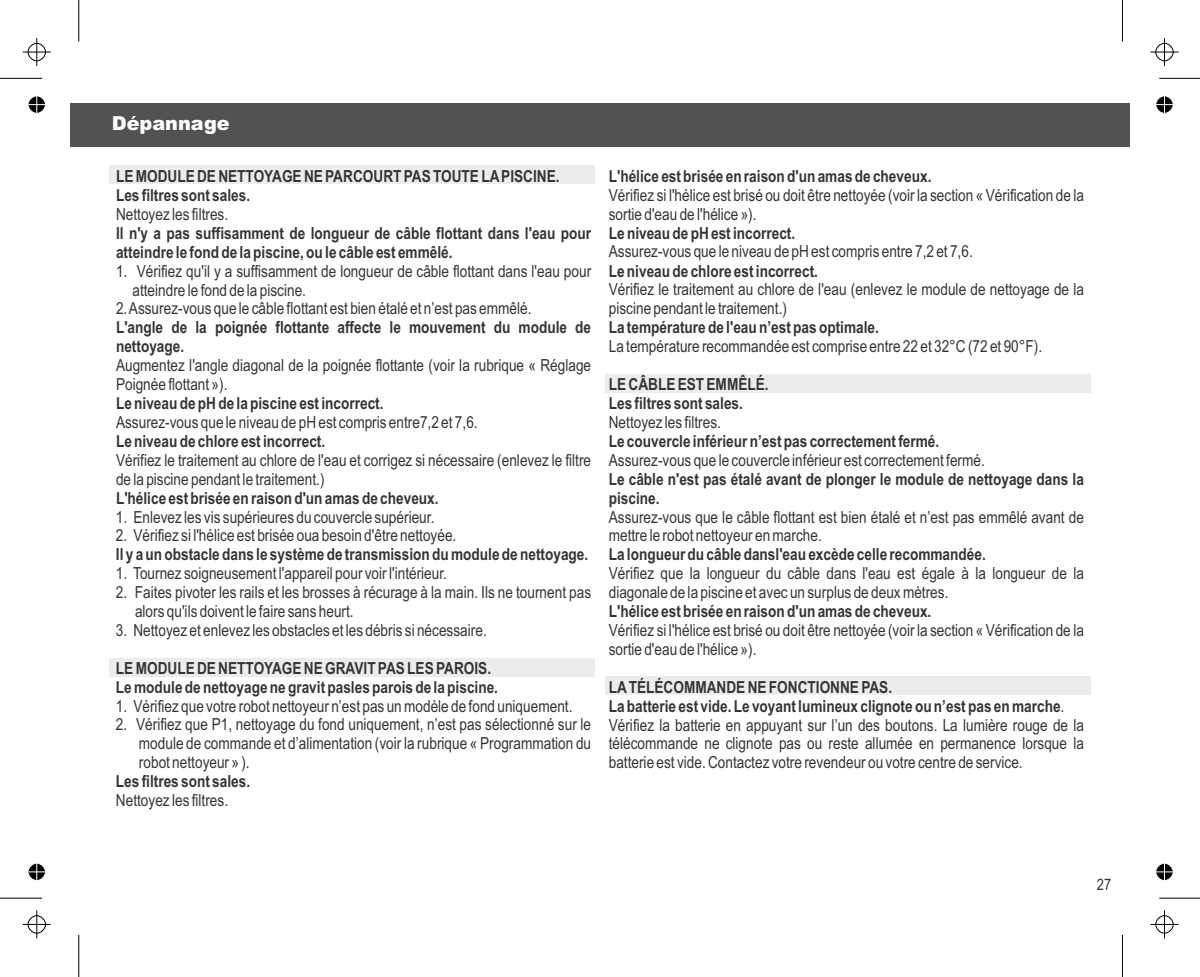
<style>
.page{position:relative;width:1200px;height:977px;background:#fff}
.page>*{position:absolute;margin:0;border:0;box-sizing:border-box;transform-origin:0 0}
.t1{font:900 19.25px "Arial";color:#fefefe}
.t2{font:16.62px/18.9px "Arial Narrow";color:#353535}
.t3{font:700 16.62px/19.1px "Arial Narrow";color:#353535}
.t4{font:15.75px "Arial Narrow";color:#353535}
.s1{font-weight:700}
</style>
<div class="page">
<div style="left:605px;top:675px;width:485px;height:19px;background:#ececec"></div>
<div style="left:605px;top:373px;width:485px;height:19px;background:#ececec"></div>
<div style="left:110px;top:165px;width:484px;height:19px;background:#ececec"></div>
<div style="left:110px;top:658px;width:484px;height:18px;background:#ececec"></div>
<div style="left:70px;top:103px;width:1059px;height:44px;background:#525252"></div>
<hr style="left:0;top:897px;width:42px;height:1px;background:#000">
<hr style="left:78px;top:934px;width:1px;height:42px;background:#000">
<hr style="left:0;top:78px;width:42px;height:1px;background:#000">
<hr style="left:78px;top:0;width:1px;height:42px;background:#000">
<hr style="left:1158px;top:78px;width:41px;height:1px;background:#000">
<hr style="left:1121px;top:0;width:1px;height:42px;background:#000">
<hr style="left:1158px;top:897px;width:41px;height:1px;background:#000">
<hr style="left:1121px;top:934px;width:1px;height:42px;background:#000">
<svg style="left:23px;top:910px;width:28px;height:28px"></svg>
<svg style="left:23px;top:38px;width:28px;height:28px"></svg>
<svg style="left:1150px;top:38px;width:28px;height:28px"></svg>
<svg style="left:1150px;top:910px;width:28px;height:28px"></svg>
<svg style="left:28px;top:863px;width:18px;height:18px"></svg>
<svg style="left:28px;top:96px;width:18px;height:18px"></svg>
<svg style="left:1155px;top:96px;width:19px;height:18px"></svg>
<svg style="left:1155px;top:863px;width:19px;height:18px"></svg>
<p class="t1" style="left:112px;top:117px;width:120px">Dépannage</p>
<p class="t3" style="left:116px;top:168px;width:445px">LE MODULE DE NETTOYAGE NE PARCOURT PAS TOUTE LAPISCINE.<br>Les filtres sont sales.</p>
<p class="t2" style="left:116px;top:206px;width:114px">Nettoyez les filtres.</p>
<p class="t3" style="left:116px;top:225px;width:476px">Il n'y a pas suffisamment de longueur de câble flottant dans l'eau pour atteindre le fond de la piscine, ou le câble est emmêlé.</p>
<p class="t2" style="left:132px;top:263px;width:460px;text-indent:-16px">1. Vérifiez qu'il y a suffisamment de longueur de câble flottant dans l'eau pour atteindre le fond de la piscine.</p>
<p class="t2" style="left:116px;top:300px;width:417px">2. Assurez-vous que le câble flottant est bien étalé et n’est pas emmêlé.</p>
<p class="t3" style="left:116px;top:319px;width:476px">L'angle de la poignée flottante affecte le mouvement du module de nettoyage.</p>
<p class="t2" style="left:116px;top:357px;width:476px">Augmentez l'angle diagonal de la poignée flottante (voir la rubrique « Réglage<br>Poignée flottant »).</p>
<p class="t3" style="left:116px;top:395px;width:269px">Le niveau de pH de la piscine est incorrect.</p>
<p class="t2" style="left:116px;top:414px;width:363px">Assurez-vous que le niveau de pH est compris entre7,2 et 7,6.</p>
<p class="t3" style="left:116px;top:433px;width:211px">Le niveau de chlore est incorrect.</p>
<p class="t2" style="left:116px;top:452px;width:476px">Vérifiez le traitement au chlore de l'eau et corrigez si nécessaire (enlevez le filtre de la piscine pendant le traitement.)</p>
<p class="t3" style="left:116px;top:489px;width:324px">L'hélice est brisée en raison d'un amas de cheveux.</p>
<p class="t2" style="left:116px;top:508px;width:320px">1. Enlevez les vis supérieures du couvercle supérieur.</p>
<p class="t2" style="left:116px;top:527px;width:342px">2. Vérifiez si l'hélice est brisée oua besoin d'être nettoyée.</p>
<p class="t3" style="left:116px;top:546px;width:474px">Il y a un obstacle dans le système de transmission du module de nettoyage.</p>
<p class="t2" style="left:116px;top:565px;width:332px">1. Tournez soigneusement l'appareil pour voir l'intérieur.</p>
<p class="t2" style="left:135px;top:584px;width:457px;text-indent:-19px">2. Faites pivoter les rails et les brosses à récurage à la main. Ils ne tournent pas alors qu'ils doivent le faire sans heurt.</p>
<p class="t2" style="left:116px;top:621px;width:372px">3. Nettoyez et enlevez les obstacles et les débris si nécessaire.</p>
<p class="t3" style="left:116px;top:659px;width:383px">LE MODULE DE NETTOYAGE NE GRAVIT PAS LES PAROIS.<br>Le module de nettoyage ne gravit pasles parois de la piscine.</p>
<p class="t2" style="left:116px;top:697px;width:458px">1. Vérifiez que votre robot nettoyeur n’est pas un modèle de fond uniquement.</p>
<p class="t2" style="left:139px;top:716px;width:453px;text-align:justify;text-indent:-23px">2. Vérifiez que P1, nettoyage du fond uniquement, n’est pas sélectionné sur le module de commande et d’alimentation (voir la rubrique « Programmation du robot nettoyeur » ).</p>
<p class="t3" style="left:116px;top:772px;width:136px">Les filtres sont sales.</p>
<p class="t2" style="left:116px;top:791px;width:114px">Nettoyez les filtres.</p>
<p class="t3" style="left:608px;top:168px;width:324px">L'hélice est brisée en raison d'un amas de cheveux.</p>
<p class="t2" style="left:608px;top:187px;width:476px">Vérifiez si l'hélice est brisé ou doit être nettoyée (voir la section « Vérification de la sortie d'eau de l'hélice »).</p>
<p class="t3" style="left:608px;top:225px;width:188px">Le niveau de pH est incorrect.</p>
<p class="t2" style="left:608px;top:243px;width:365px">Assurez-vous que le niveau de pH est compris entre 7,2 et 7,6.</p>
<p class="t3" style="left:608px;top:262px;width:211px">Le niveau de chlore est incorrect.</p>
<p class="t2" style="left:608px;top:281px;width:476px">Vérifiez le traitement au chlore de l'eau (enlevez le module de nettoyage de la piscine pendant le traitement.)</p>
<p class="t3" style="left:608px;top:319px;width:271px">La température de l'eau n’est pas optimale.</p>
<p class="t2" style="left:608px;top:338px;width:435px">La température recommandée est comprise entre 22 et 32°C (72 et 90°F).</p>
<p class="t3" style="left:608px;top:376px;width:161px">LE CÂBLE EST EMMÊLÉ.<br>Les filtres sont sales.</p>
<p class="t2" style="left:608px;top:414px;width:114px">Nettoyez les filtres.</p>
<p class="t3" style="left:608px;top:433px;width:332px">Le couvercle inférieur n’est pas correctement fermé.</p>
<p class="t2" style="left:608px;top:451px;width:377px">Assurez-vous que le couvercle inférieur est correctement fermé.</p>
<p class="t3" style="left:608px;top:470px;width:476px">Le câble n'est pas étalé avant de plonger le module de nettoyage dans la piscine.</p>
<p class="t2" style="left:608px;top:508px;width:476px">Assurez-vous que le câble flottant est bien étalé et n’est pas emmêlé avant de mettre le robot nettoyeur en marche.</p>
<p class="t3" style="left:608px;top:546px;width:378px">La longueur du câble dansl'eau excède celle recommandée.</p>
<p class="t2" style="left:608px;top:565px;width:476px">Vérifiez que la longueur du câble dans l'eau est égale à la longueur de la diagonale de la piscine et avec un surplus de deux mètres.</p>
<p class="t3" style="left:608px;top:603px;width:324px">L'hélice est brisée en raison d'un amas de cheveux.</p>
<p class="t2" style="left:608px;top:622px;width:476px">Vérifiez si l'hélice est brisé ou doit être nettoyée (voir la section « Vérification de la sortie d'eau de l'hélice »).</p>
<p class="t2" style="left:608px;top:678px;width:476px"><span class="s1">LATÉLÉCOMMANDE NE FONCTIONNE PAS.<br>La batterie est vide. Le voyant lumineux clignote ou n’est pas en marche</span>.<br>Vérifiez la batterie en appuyant sur l’un des boutons. La lumière rouge de la télécommande ne clignote pas ou reste allumée en permanence lorsque la batterie est vide. Contactez votre revendeur ou votre centre de service.</p>
<p class="t4" style="left:1096px;top:877px;width:16px">27</p>
</div>
